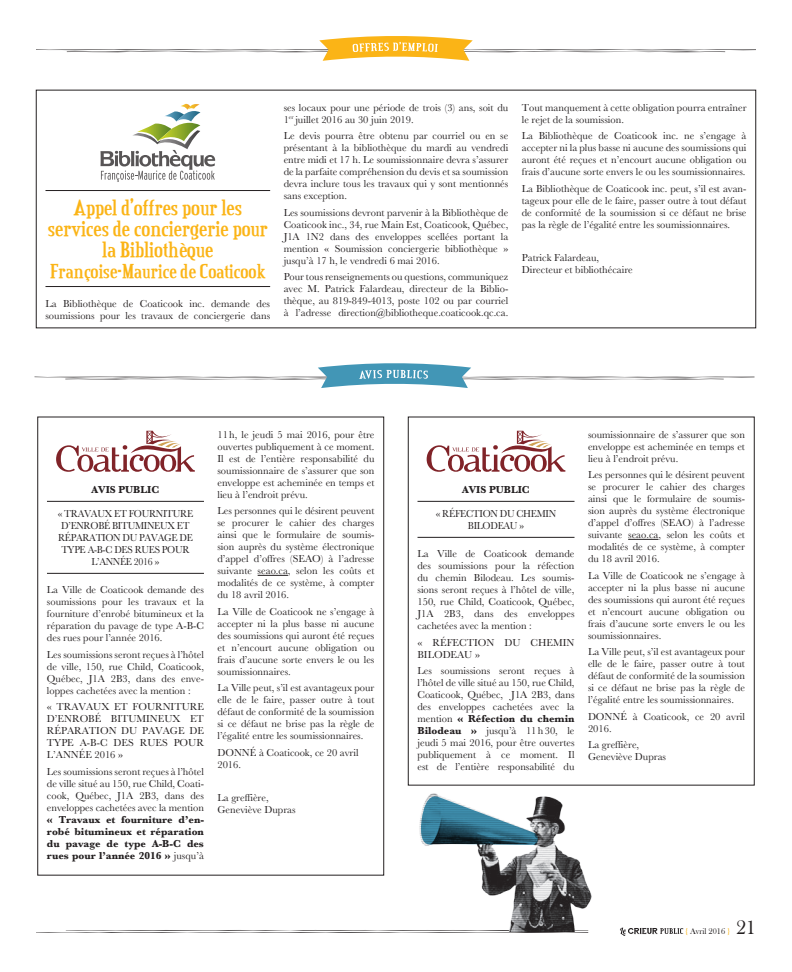
<style>
.page{position:relative;width:792px;height:972px;background:#fff}
.page>*{position:absolute;margin:0;border:0;box-sizing:border-box;transform-origin:0 0}
.t1{font:700 23px/21px "Credit Valley";letter-spacing:-.03em;color:#fbb416;text-align:center;scale:.94 1}
.t2{font:700 21px "Credit Valley";letter-spacing:-.03em;color:#fbb416;scale:.94 1}
.t3{font:20px "Bask Old Face";color:#231f20}
.t4{font:10.5px/12px "Baskerville";color:#231f20;text-align:justify}
.t5{font:700 10.5px/12px "Baskerville";color:#231f20;text-align:justify}
.t6{font:10.5px "Baskerville";color:#231f20;scale:.94 1}
.t7{font:8.5px "Bask Old Face";color:#231f20}
.s1{font-weight:400}
.s2{font-weight:700}
.s3{color:#fbb416}
</style>
<div class="page">
<svg style="left:620px;top:928px;width:63px;height:8px"></svg>
<svg style="left:36px;top:930px;width:552px;height:3px"></svg>
<svg style="left:36px;top:36px;width:720px;height:25px"></svg>
<svg style="left:56px;top:431px;width:139px;height:41px"></svg>
<hr style="left:47px;top:501px;width:157px;height:1px;background:#231f20">
<hr style="left:47px;top:573px;width:157px;height:1px;background:#231f20">
<hr style="left:258px;top:575px;width:30px;height:1px;background:#231f20">
<div style="left:37px;top:417px;width:347px;height:458px;border:1px solid #231f20"></div>
<svg style="left:427px;top:431px;width:138px;height:41px"></svg>
<hr style="left:418px;top:501px;width:157px;height:1px;background:#231f20">
<hr style="left:418px;top:537px;width:157px;height:1px;background:#231f20">
<hr style="left:628px;top:539px;width:30px;height:1px;background:#231f20">
<div style="left:408px;top:417px;width:347px;height:368px;border:1px solid #231f20"></div>
<svg style="left:100px;top:104px;width:115px;height:78px"></svg>
<hr style="left:46px;top:190px;width:224px;height:1px;background:#231f20">
<hr style="left:46px;top:286px;width:224px;height:1px;background:#231f20">
<svg style="left:35px;top:363px;width:720px;height:25px"></svg>
<img style="left:418px;top:793px;width:174px;height:138px">
<svg style="left:420px;top:795px;width:118px;height:51px"></svg>
<h1 class="t1" style="left:47px;top:197px;width:236px">Appel d’offres pour les services de conciergerie pour la Bibliothèque</h1>
<h2 class="t2" style="left:50px;top:260px;width:231px">Françoise-Maurice de Coaticook</h2>
<p class="t4" style="left:46px;top:297px;width:226px">La Bibliothèque de Coaticook inc. demande des soumissions pour les travaux de conciergerie dans</p>
<p class="t4" style="left:284px;top:102px;width:226px">ses locaux pour une période de trois (3) ans, soit du<br>1<sup>er</sup> juillet 2016 au 30 juin 2019.</p>
<p class="t4" style="left:284px;top:130px;width:226px">Le devis pourra être obtenu par courriel ou en se présentant à la bibliothèque du mardi au vendredi entre midi et 17 h. Le soumissionnaire devra s’assurer de la parfaite compréhension du devis et sa soumission devra inclure tous les travaux qui y sont mentionnés sans exception.</p>
<p class="t4" style="left:284px;top:207px;width:226px">Les soumissions devront parvenir à la Bibliothèque de Coaticook inc., 34, rue Main Est, Coaticook, Québec, J1A 1N2 dans des enveloppes scellées portant la mention « Soumission conciergerie bibliothèque » jusqu’à 17 h, le vendredi 6 mai 2016.</p>
<p class="t4" style="left:284px;top:271px;width:226px">Pour tous renseignements ou questions, communiquez avec M. Patrick Falardeau, directeur de la Biblio&shy;thèque, au 819-849-4013, poste 102 ou par courriel à l’adresse direction@bibliotheque.coaticook.qc.ca.</p>
<p class="t4" style="left:522px;top:102px;width:226px">Tout manquement à cette obligation pourra entraîner le rejet de la soumission.</p>
<p class="t4" style="left:522px;top:130px;width:226px">La Bibliothèque de Coaticook inc. ne s’engage à accepter ni la plus basse ni aucune des soumissions qui auront été reçues et n’encourt aucune obligation ou frais d’aucune sorte envers le ou les soumissionnaires.</p>
<p class="t4" style="left:522px;top:183px;width:226px">La Bibliothèque de Coaticook inc. peut, s’il est avan&shy;tageux pour elle de le faire, passer outre à tout défaut de conformité de la soumission si ce défaut ne brise pas la règle de l’égalité entre les soumissionnaires.</p>
<p class="t4" style="left:522px;top:252px;width:113px">Patrick Falardeau,<br>Directeur et bibliothécaire</p>
<p class="t5" style="left:92px;top:484px;width:35px">AVIS PUBLIC</p>
<p class="t6" style="left:58px;top:507px;width:23px">« Travaux</p>
<p class="t6" style="left:114px;top:507px;width:24px">et fourniture</p>
<p class="t6" style="left:61px;top:519px;width:18px">d’enrobé</p>
<p class="t6" style="left:112px;top:519px;width:8px">bitumineux</p>
<p class="t6" style="left:177px;top:519px;width:8px">et</p>
<p class="t6" style="left:58px;top:531px;width:8px">réparation</p>
<p class="t6" style="left:123px;top:531px;width:26px">du pavage</p>
<p class="t6" style="left:180px;top:531px;width:8px">de</p>
<p class="t6" style="left:61px;top:543px;width:8px">type</p>
<p class="t6" style="left:88px;top:543px;width:36px">A-B-C des</p>
<p class="t6" style="left:135px;top:543px;width:8px">rues</p>
<p class="t6" style="left:162px;top:543px;width:9px">pour</p>
<p class="t6" style="left:92px;top:555px;width:17px">l’année</p>
<p class="t6" style="left:134px;top:555px;width:28px">2016 »</p>
<p class="t4" style="left:47px;top:584px;width:159px">La Ville de Coaticook demande des soumissions pour les travaux et la fourniture d’enrobé bitumineux et la réparation du pavage de type A-B-C des rues pour l’année 2016.</p>
<p class="t4" style="left:47px;top:649px;width:159px">Les soumissions seront reçues à l’hôtel de ville, 150, rue Child, Coaticook, Québec, J1A 2B3, dans des enve&shy;loppes cachetées avec la mention :</p>
<p class="t4" style="left:47px;top:701px;width:159px">« TRAVAUX ET FOURNITURE D’ENROBÉ BITUMINEUX ET RÉPARATION DU PAVAGE DE TYPE A-B-C DES RUES POUR L’ANNÉE 2016 »</p>
<p class="t4" style="left:47px;top:766px;width:159px">Les soumissions seront reçues à l’hôtel de ville situé au 150, rue Child, Coati&shy;cook, Québec, J1A 2B3, dans des enveloppes cachetées avec la mention</p>
<p class="t5" style="left:47px;top:814px;width:159px">« Travaux et fourniture d’en&shy;robé bitumineux et réparation du pavage de type A-B-C des rues pour l’année 2016 » <span class="s1">jusqu’à</span></p>
<p class="t4" style="left:217px;top:429px;width:159px">11h, le jeudi 5 mai 2016, pour être ouvertes publiquement à ce moment.<br>Il est de l’entière responsabilité du soumissionnaire de s’assurer que son enveloppe est acheminée en temps et lieu à l’endroit prévu.</p>
<p class="t4" style="left:217px;top:505px;width:159px">Les personnes qui le désirent peuvent se procurer le cahier des charges ainsi que le formulaire de soumis&shy;sion auprès du système électronique d’appel d’offres (SEAO) à l’adresse suivante seao.ca, selon les coûts et modalités de ce système, à compter du 18 avril 2016.</p>
<p class="t4" style="left:217px;top:606px;width:159px">La Ville de Coaticook ne s’engage à accepter ni la plus basse ni aucune des soumissions qui auront été reçues et n’encourt aucune obligation ou frais d’aucune sorte envers le ou les soumissionnaires.</p>
<p class="t4" style="left:217px;top:682px;width:159px">La Ville peut, s’il est avantageux pour elle de le faire, passer outre à tout défaut de conformité de la soumission si ce défaut ne brise pas la règle de l’égalité entre les soumissionnaires.</p>
<p class="t4" style="left:217px;top:747px;width:143px">DONNÉ à Coaticook, ce 20 avril<br>2016.</p>
<p class="t4" style="left:217px;top:792px;width:80px">La greffière,<br>Geneviève Dupras</p>
<p class="t5" style="left:462px;top:484px;width:35px">AVIS PUBLIC</p>
<p class="t6" style="left:436px;top:507px;width:22px">« Réfection</p>
<p class="t6" style="left:500px;top:507px;width:26px">du chemin</p>
<p class="t6" style="left:468px;top:519px;width:14px">Bilodeau</p>
<p class="t6" style="left:519px;top:519px;width:6px">»</p>
<p class="t4" style="left:418px;top:548px;width:159px">La Ville de Coaticook demande des soumissions pour la réfection du chemin Bilodeau. Les soumis&shy;sions seront reçues à l’hôtel de ville, 150, rue Child, Coaticook, Québec, J1A 2B3, dans des enveloppes cachetées avec la mention :</p>
<p class="t4" style="left:418px;top:637px;width:158px">« RÉFECTION DU CHEMIN<br>BILODEAU »</p>
<p class="t4" style="left:418px;top:665px;width:159px">Les soumissions seront reçues à l’hôtel de ville situé au 150, rue Child, Coaticook, Québec, J1A 2B3, dans des enveloppes cachetées avec la mention <span class="s2">« Réfection du chemin Bilodeau »</span> jusqu’à 11h30, le jeudi 5 mai 2016, pour être ouvertes publiquement à ce moment. Il est de l’entière responsabilité du</p>
<p class="t4" style="left:588px;top:429px;width:159px">soumissionnaire de s’assurer que son enveloppe est acheminée en temps et lieu à l’endroit prévu.</p>
<p class="t4" style="left:588px;top:469px;width:159px">Les personnes qui le désirent peuvent se procurer le cahier des charges ainsi que le formulaire de soumis&shy;sion auprès du système électronique d’appel d’offres (SEAO) à l’adresse suivante seao.ca, selon les coûts et modalités de ce système, à compter du 18 avril 2016.</p>
<p class="t4" style="left:588px;top:570px;width:159px">La Ville de Coaticook ne s’engage à accepter ni la plus basse ni aucune des soumissions qui auront été reçues et n’encourt aucune obligation ou frais d’aucune sorte envers le ou les soumissionnaires.</p>
<p class="t4" style="left:588px;top:646px;width:159px">La Ville peut, s’il est avantageux pour elle de le faire, passer outre à tout défaut de conformité de la soumission si ce défaut ne brise pas la règle de l’égalité entre les soumissionnaires.</p>
<p class="t4" style="left:588px;top:711px;width:159px">DONNÉ à Coaticook, ce 20 avril<br>2016.</p>
<p class="t4" style="left:588px;top:739px;width:80px">La greffière,<br>Geneviève Dupras</p>
<p class="t7" style="left:685px;top:926px;width:46px"><span class="s3">{</span> Avril 2016 <span class="s3">}</span></p>
<h3 class="t3" style="left:736px;top:916px;width:21px">21</h3>
</div>
